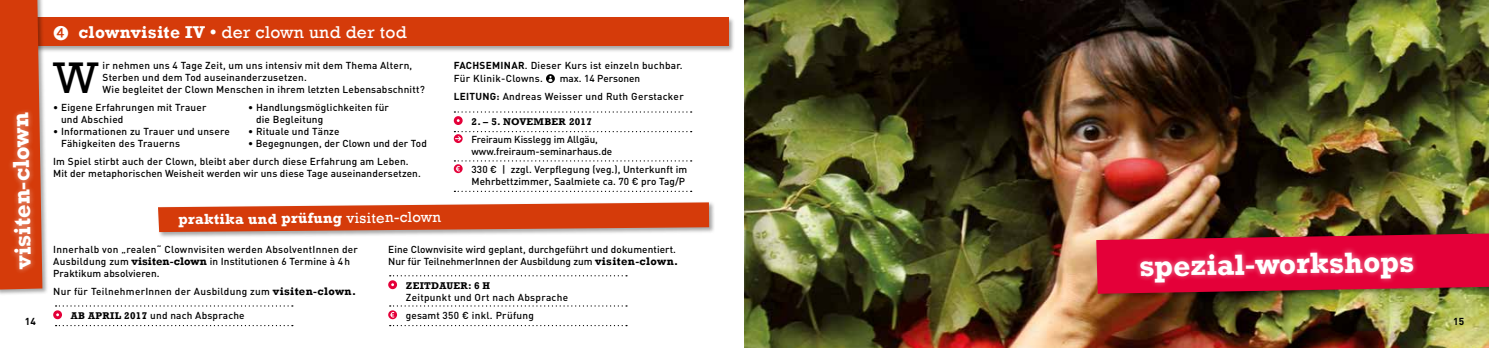
<style>
.page{position:relative;width:1489px;height:348px;background:#fff}
.page>*{position:absolute;margin:0;border:0;box-sizing:border-box;transform-origin:0 0}
.t1{font:45.38px "Rockwell";color:#000}
.t2{font:700 30px "Rockwell";color:#fff}
.t3{font:700 23.75px "Rockwell";color:#fff}
.t4{font:17.5px "Rockwell";letter-spacing:.02em;color:#fff}
.t5{font:700 15px "Rockwell";letter-spacing:.01em;color:#fff}
.t6{font:500 10px/12px "DIN";letter-spacing:.02em;color:#000}
.t7{font:500 10px/12px "DIN";color:#000}
.t8{font:700 10px "Rockwell";letter-spacing:.03em;color:#000}
.t9{font:700 10px "DIN";color:#000}
.s1{font-weight:700}
.s2{font-family:"DIN Medium Alternate";font-weight:400}
.s3{font-weight:400}
.s4{font-family:"Rockwell";font-weight:700;font-size:11.25px}
.s5{font-family:"Rockwell";font-weight:700}
</style>
<div class="page">
<img style="left:744px;top:0;width:744px;height:347px">
<div style="left:28px;top:16px;width:706px;height:36px;background:#000;opacity:.35"></div>
<div style="left:29px;top:18px;width:699px;height:28px;background:#d53b0a"></div>
<div style="left:156px;top:201px;width:559px;height:37px;background:#000;opacity:.35"></div>
<svg style="left:158px;top:202px;width:551px;height:30px;background:#d6572e"></svg>
<svg style="left:546px;top:74px;width:9px;height:9px"></svg>
<svg style="left:454px;top:111px;width:237px;height:14px"></svg>
<svg style="left:388px;top:275px;width:239px;height:14px"></svg>
<svg style="left:454px;top:131px;width:237px;height:12px"></svg>
<svg style="left:53px;top:305px;width:240px;height:21px"></svg>
<svg style="left:454px;top:160px;width:237px;height:13px"></svg>
<svg style="left:388px;top:305px;width:239px;height:21px"></svg>
<svg style="left:454px;top:190px;width:237px;height:2px"></svg>
<div style="left:0;top:0;width:49px;height:295px;background:#000;opacity:.35"></div>
<svg style="left:0;top:0;width:42px;height:289px;background:#d24316"></svg>
<div style="left:7px;top:107px;width:30px;height:167px;background:#fff;opacity:.5"></div>
<div style="left:1094px;top:232px;width:394px;height:68px;background:#000;opacity:.35"></div>
<img style="left:1096px;top:233px;width:392px;height:60px">
<div style="left:1134px;top:245px;width:284px;height:43px;background:#fff;opacity:.5"></div>
<h3 class="t4" style="left:53px;top:22px;width:355px">➍ <span class="s1">clownvisite IV •</span> der clown und der tod</h3>
<p class="t6" style="left:454px;top:58px;width:230px;line-height:13.8px"><span class="s1">FACHSEMINAR</span>. Dieser Kurs ist einzeln buchbar.<br>Für Klinik-Clowns.</p>
<h1 class="t1" style="left:53px;top:51px;width:47px">W</h1>
<p class="t6" style="left:103px;top:59px;width:324px">ir nehmen uns 4 Tage Zeit, um uns intensiv mit dem Thema Altern,<br>Sterben und dem Tod auseinanderzusetzen.<br>Wie begleitet der Clown Menschen in ihrem letzten Lebensabschnitt?</p>
<p class="t6" style="left:454px;top:69px;width:231px;line-height:18px;text-indent:106px">max. 14 Personen<br><span class="s1">LEITUNG:</span> Andreas Weisser und Ruth Gerstacker</p>
<p class="t8" style="left:471px;top:115px;width:122px">2. – 5. NOVEMBER 2017</p>
<p class="t7" style="left:471px;top:132px;width:142px">Freiraum Kisslegg im Allgäu, www.freiraum-seminarhaus.de</p>
<p class="t6" style="left:471px;top:162px;width:217px">330 <span class="s2">€</span> | zzgl. Verpflegung (veg.), Unterkunft im<br>Mehrbettzimmer, Saalmiete ca. 70 <span class="s2">€</span> pro Tag/P</p>
<p class="t6" style="left:61px;top:101px;width:147px;text-indent:-8px">• Eigene Erfahrungen mit Trauer und Abschied</p>
<p class="t6" style="left:61px;top:125px;width:170px;text-indent:-8px">• Informationen zu Trauer und unsere<br>Fähigkeiten des Trauerns</p>
<p class="t6" style="left:256px;top:101px;width:134px;text-indent:-8px">• Handlungsmöglichkeiten für die Begleitung</p>
<p class="t6" style="left:248px;top:125px;width:93px">• Rituale und Tänze</p>
<p class="t6" style="left:248px;top:137px;width:180px">• Begegnungen, der Clown und der Tod</p>
<h3 class="t3" style="left:9px;top:269px;width:158px;rotate:-91deg">visiten-clown</h3>
<p class="t6" style="left:53px;top:155px;width:369px">Im Spiel stirbt auch der Clown, bleibt aber durch diese Erfahrung am Leben.<br>Mit der metaphorischen Weisheit werden wir uns diese Tage auseinandersetzen.</p>
<h3 class="t5" style="left:178px;top:209px;width:264px">praktika und prüfung <span class="s3">visiten-clown</span></h3>
<p class="t6" style="left:53px;top:242px;width:306px">Innerhalb von „realen“ Clownvisiten werden AbsolventInnen der<br>Ausbildung zum <span class="s4">visiten-clown</span> in Institutionen 6 Termine à 4 h<br>Praktikum absolvieren.</p>
<p class="t6" style="left:53px;top:284px;width:304px">Nur für TeilnehmerInnen der Ausbildung zum <span class="s4">visiten-clown.</span></p>
<p class="t6" style="left:71px;top:308px;width:175px"><span class="s5">AB APRIL 2017</span> und nach Absprache</p>
<p class="t6" style="left:388px;top:242px;width:291px">Eine Clownvisite wird geplant, durchgeführt und dokumentiert.<br>Nur für TeilnehmerInnen der Ausbildung zum <span class="s4">visiten-clown.</span></p>
<p class="t8" style="left:406px;top:279px;width:86px">ZEITDAUER: 6 H</p>
<p class="t6" style="left:406px;top:287px;width:164px;line-height:18px">Zeitpunkt und Ort nach Absprache gesamt 350 <span class="s2">€</span> inkl. Prüfung</p>
<h2 class="t2" style="left:1138px;top:247px;width:277px;rotate:-1deg">spezial-workshops</h2>
<p class="t9" style="left:25px;top:314px;width:13px">14</p>
<p class="t9" style="left:1452px;top:314px;width:13px">15</p>
</div>
